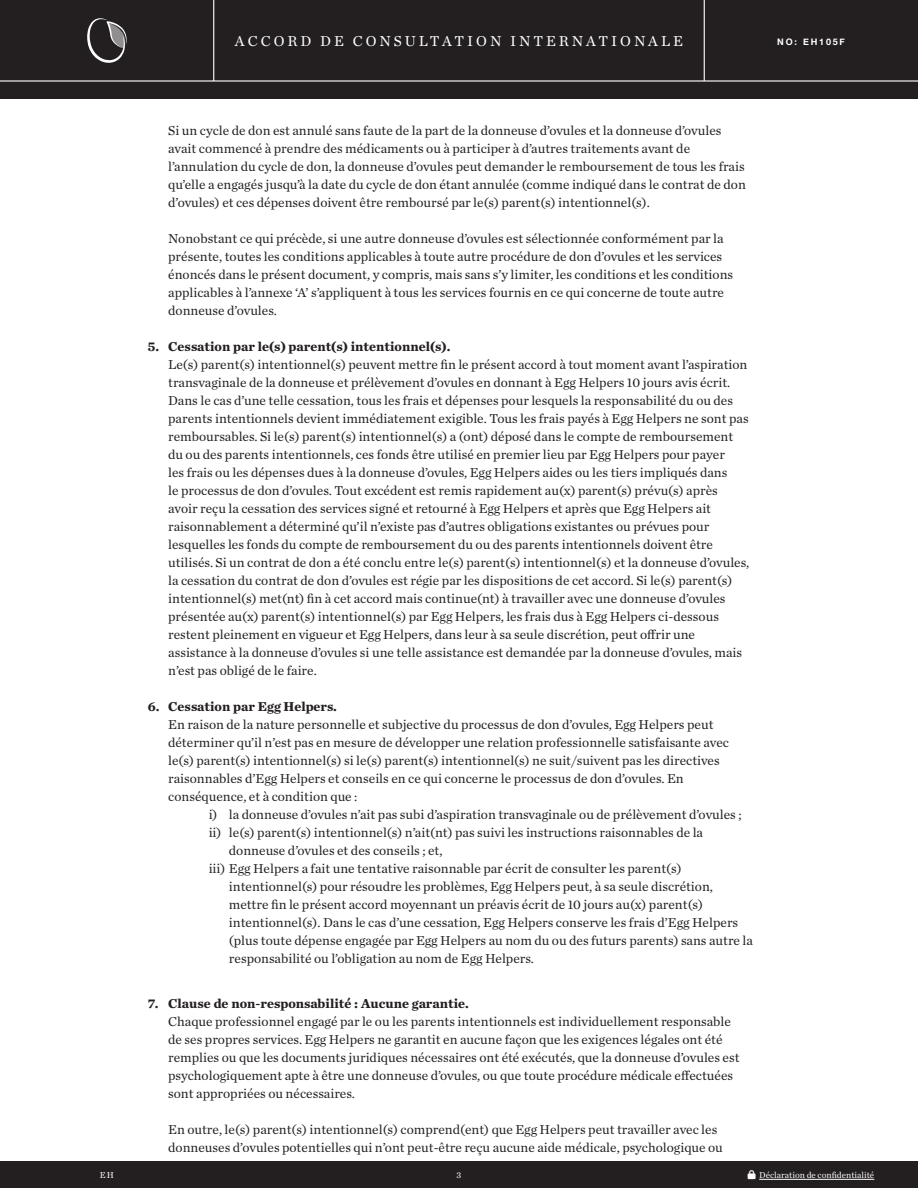
<style>
.page{position:relative;width:918px;height:1188px;background:#fff}
.page>*{position:absolute;margin:0;border:0;box-sizing:border-box;transform-origin:0 0}
.t1{font:15px "Chronicle Text G1";letter-spacing:.2em;color:#fff}
.t2{font:13.5px/18px "Chronicle Text G1";color:#231f20}
.t3{font:700 13.5px "Chronicle Text G1";color:#231f20}
.t4{font:9px "Chronicle Text G1";color:#fff}
.t5{font:700 9px "Helvetica Neue";letter-spacing:.2em;color:#fff}
</style>
<div class="page">
<div style="left:0;top:0;width:918px;height:99px;background:#231f20"></div>
<hr style="left:0;top:80px;width:918px;height:2px;background:#fff">
<svg style="left:87px;top:18px;width:40px;height:45px"></svg>
<hr style="left:704px;top:0;width:1px;height:81px;background:#fff">
<hr style="left:213px;top:0;width:1px;height:81px;background:#fff">
<div style="left:0;top:1161px;width:918px;height:27px;background:#231f20"></div>
<hr style="left:759px;top:1179px;width:115px;height:1px;background:#fff">
<p class="t1" style="left:235px;top:30px;width:450px">ACCORD DE CONSULTATION INTERNATIONALE</p>
<p class="t5" style="left:777px;top:35px;width:69px">NO: EH105F</p>
<p class="t2" style="left:168px;top:121px;width:579px">Si un cycle de don est annulé sans faute de la part de la donneuse d’ovules et la donneuse d’ovules avait commencé à prendre des médicaments ou à participer à d’autres traitements avant de l’annulation du cycle de don, la donneuse d’ovules peut demander le remboursement de tous les frais qu’elle a engagés jusqu’à la date du cycle de don étant annulée (comme indiqué dans le contrat de don d’ovules) et ces dépenses doivent être remboursé par le(s) parent(s) intentionnel(s).</p>
<p class="t2" style="left:168px;top:229px;width:567px">Nonobstant ce qui précède, si une autre donneuse d’ovules est sélectionnée conformément par la présente, toutes les conditions applicables à toute autre procédure de don d’ovules et les services énoncés dans le présent document, y compris, mais sans s’y limiter, les conditions et les conditions applicables à l’annexe ‘A’ s’appliquent à tous les services fournis en ce qui concerne de toute autre donneuse d’ovules.</p>
<p class="t3" style="left:148px;top:336px;width:304px">5. Cessation par le(s) parent(s) intentionnel(s).</p>
<p class="t2" style="left:168px;top:355px;width:583px">Le(s) parent(s) intentionnel(s) peuvent mettre fin le présent accord à tout moment avant l’aspiration transvaginale de la donneuse et prélèvement d’ovules en donnant à Egg Helpers 10 jours avis écrit.<br>Dans le cas d’une telle cessation, tous les frais et dépenses pour lesquels la responsabilité du ou des parents intentionnels devient immédiatement exigible. Tous les frais payés à Egg Helpers ne sont pas remboursables. Si le(s) parent(s) intentionnel(s) a (ont) déposé dans le compte de remboursement du ou des parents intentionnels, ces fonds être utilisé en premier lieu par Egg Helpers pour payer<br>les frais ou les dépenses dues à la donneuse d’ovules, Egg Helpers aides ou les tiers impliqués dans<br>le processus de don d’ovules. Tout excédent est remis rapidement au(x) parent(s) prévu(s) après avoir reçu la cessation des services signé et retourné à Egg Helpers et après que Egg Helpers ait raisonnablement a déterminé qu’il n’existe pas d’autres obligations existantes ou prévues pour lesquelles les fonds du compte de remboursement du ou des parents intentionnels doivent être utilisés. Si un contrat de don a été conclu entre le(s) parent(s) intentionnel(s) et la donneuse d’ovules, la cessation du contrat de don d’ovules est régie par les dispositions de cet accord. Si le(s) parent(s) intentionnel(s) met(nt) fin à cet accord mais continue(nt) à travailler avec une donneuse d’ovules présentée au(x) parent(s) intentionnel(s) par Egg Helpers, les frais dus à Egg Helpers ci-dessous restent pleinement en vigueur et Egg Helpers, dans leur à sa seule discrétion, peut offrir une assistance à la donneuse d’ovules si une telle assistance est demandée par la donneuse d’ovules, mais n’est pas obligé de le faire.</p>
<p class="t3" style="left:148px;top:696px;width:190px">6. Cessation par Egg Helpers.</p>
<p class="t2" style="left:168px;top:715px;width:562px">En raison de la nature personnelle et subjective du processus de don d’ovules, Egg Helpers peut déterminer qu’il n’est pas en mesure de développer une relation professionnelle satisfaisante avec le(s) parent(s) intentionnel(s) si le(s) parent(s) intentionnel(s) ne suit/suivent pas les directives raisonnables d’Egg Helpers et conseils en ce qui concerne le processus de don d’ovules. En conséquence, et à condition que :</p>
<p class="t2" style="left:209px;top:805px;width:534px">i) la donneuse d’ovules n’ait pas subi d’aspiration transvaginale ou de prélèvement d’ovules ;</p>
<p class="t2" style="left:209px;top:823px;width:496px">ii) le(s) parent(s) intentionnel(s) n’ait(nt) pas suivi les instructions raisonnables de la</p>
<p class="t2" style="left:229px;top:841px;width:215px">donneuse d’ovules et des conseils ; et,</p>
<p class="t2" style="left:209px;top:859px;width:474px">iii) Egg Helpers a fait une tentative raisonnable par écrit de consulter les parent(s)</p>
<p class="t2" style="left:229px;top:877px;width:486px">intentionnel(s) pour résoudre les problèmes, Egg Helpers peut, à sa seule discrétion,</p>
<p class="t2" style="left:229px;top:895px;width:476px">mettre fin le présent accord moyennant un préavis écrit de 10 jours au(x) parent(s)</p>
<p class="t2" style="left:229px;top:913px;width:511px">intentionnel(s). Dans le cas d’une cessation, Egg Helpers conserve les frais d’Egg Helpers</p>
<p class="t2" style="left:229px;top:931px;width:526px">(plus toute dépense engagée par Egg Helpers au nom du ou des futurs parents) sans autre la</p>
<p class="t2" style="left:229px;top:949px;width:307px">responsabilité ou l’obligation au nom de Egg Helpers.</p>
<p class="t3" style="left:148px;top:993px;width:322px">7. Clause de non-responsabilité : Aucune garantie.</p>
<p class="t2" style="left:168px;top:1012px;width:573px">Chaque professionnel engagé par le ou les parents intentionnels est individuellement responsable de ses propres services. Egg Helpers ne garantit en aucune façon que les exigences légales ont été remplies ou que les documents juridiques nécessaires ont été exécutés, que la donneuse d’ovules est psychologiquement apte à être une donneuse d’ovules, ou que toute procédure médicale effectuées sont appropriées ou nécessaires.</p>
<p class="t2" style="left:168px;top:1120px;width:556px">En outre, le(s) parent(s) intentionnel(s) comprend(ent) que Egg Helpers peut travailler avec les donneuses d’ovules potentielles qui n’ont peut-être reçu aucune aide médicale, psychologique ou</p>
<p class="t4" style="left:100px;top:1168px;width:15px">EH</p>
<p class="t4" style="left:457px;top:1168px;width:6px">3</p>
<p class="t4" style="left:759px;top:1169px;width:117px">Déclaration de confidentialité</p>
</div>
